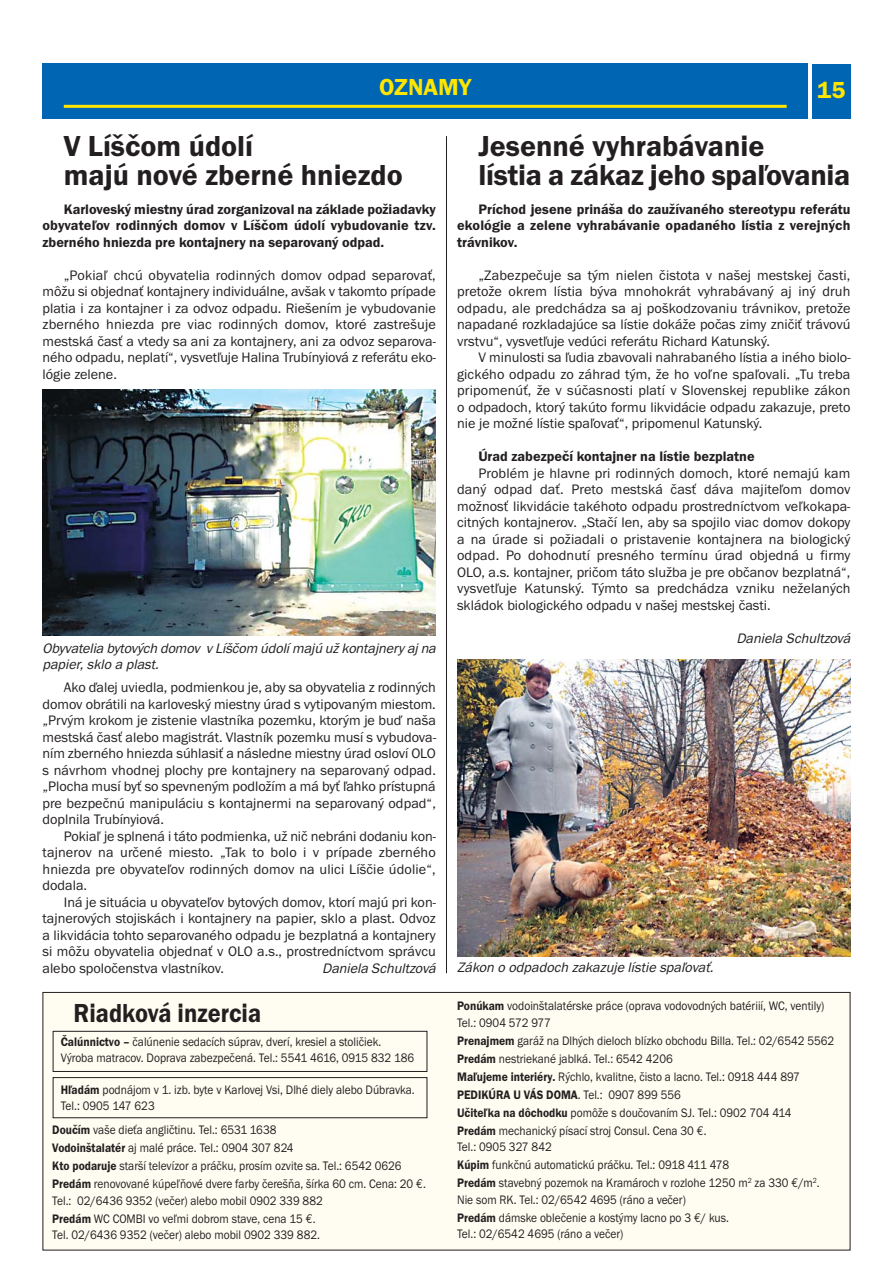
<style>
.page{position:relative;width:893px;height:1276px;background:#fff}
.page>*{position:absolute;margin:0;border:0;box-sizing:border-box;transform-origin:0 0}
.t1{font:600 30px/28.5px "Franklin Got Itc TCE";color:#231f20}
.t2{font:600 27px "Franklin Got Itc TCE";color:#231f20;scale:.9 1}
.t3{font:600 24px "Franklin Got Itc TCE";color:#ffe600}
.t4{font:14.25px/16.5px "Franklin Got Itc TCE";color:#231f20;text-align:justify}
.t5{font:600 14.25px/16.5px "Franklin Got Itc TCE";color:#231f20;text-align:justify}
.t6{font:italic 14.25px/16.5px "Franklin Got Itc TCE";letter-spacing:-.005em;color:#231f20}
.t7{font:12.75px/18px "Franklin Got Itc TCE";color:#231f20;scale:.9 1}
.s1{font-weight:600}
.s2{font-family:"Euro Mono"}
</style>
<div class="page">
<div style="left:43px;top:64px;width:765px;height:55px;background:#0066b3"></div>
<hr style="left:64px;top:105px;width:723px;height:3px;background:#ffe600">
<div style="left:812px;top:64px;width:38px;height:54px;background:#0066b3"></div>
<div style="left:43px;top:992px;width:807px;height:258px;background:#fffcf1"></div>
<div style="left:43px;top:992px;width:807px;height:258px;border:1px solid #231f20"></div>
<hr style="left:446px;top:136px;width:1px;height:837px;background:#231f20">
<svg style="left:52px;top:1030px;width:376px;height:88px"></svg>
<img style="left:43px;top:389px;width:393px;height:246px">
<img style="left:457px;top:659px;width:393px;height:298px">
<h3 class="t3" style="left:379px;top:79px;width:94px">OZNAMY</h3>
<h3 class="t3" style="left:817px;top:82px;width:30px">15</h3>
<h1 class="t1" style="left:64px;top:134px;width:340px">V Líščom údolí<br>majú nové zberné hniezdo</h1>
<p class="t5" style="left:43px;top:202px;width:395px;text-indent:21px">Karloveský miestny úrad zorganizoval na základe požiadavky obyvateľov rodinných domov v Líščom údolí vybudovanie tzv. zberného hniezda pre kontajnery na separovaný odpad.</p>
<p class="t4" style="left:43px;top:268px;width:395px;text-indent:21px">„Pokiaľ chcú obyvatelia rodinných domov odpad separovať, môžu si objednať kontajnery individuálne, avšak v takomto prípade platia i za kontajner i za odvoz odpadu. Riešením je vybudovanie zberného hniezda pre viac rodinných domov, ktoré zastrešuje mestská časť a vtedy sa ani za kontajnery, ani za odvoz separova&shy;ného odpadu, neplatí“, vysvetľuje Halina Trubínyiová z referátu eko&shy;lógie zelene.</p>
<p class="t6" style="left:43px;top:641px;width:397px">Obyvatelia bytových domov v Líščom údolí maj ú už kontaj nery aj na papier, sklo a plast.</p>
<p class="t4" style="left:43px;top:680px;width:395px;text-indent:21px">Ako ďalej uviedla, podmienkou je, aby sa obyvatelia z rodinných domov obrátili na karloveský miestny úrad s vytipovaným miestom. „Prvým krokom je zistenie vlastníka pozemku, ktorým je buď naša mestská časť alebo magistrát. Vlastník pozemku musí s vybudova&shy;ním zberného hniezda súhlasiť a následne miestny úrad osloví OLO s návrhom vhodnej plochy pre kontajnery na separovaný odpad. „Plocha musí byť so spevneným podložím a má byť ľahko prístupná pre bezpečnú manipuláciu s kontajnermi na separovaný odpad“, doplnila Trubínyiová.</p>
<p class="t4" style="left:43px;top:829px;width:395px;text-indent:21px">Pokiaľ je splnená i táto podmienka, už nič nebráni dodaniu kon&shy;tajnerov na určené miesto. „Tak to bolo i v prípade zberného hniezda pre obyvateľov rodinných domov na ulici Líščie údolie“, dodala.</p>
<p class="t4" style="left:43px;top:895px;width:395px;text-indent:21px">Iná je situácia u obyvateľov bytových domov, ktorí majú pri kon&shy;tajnerových stojiskách i kontajnery na papier, sklo a plast. Odvoz a likvidácia tohto separovaného odpadu je bezplatná a kontajnery si môžu obyvatelia objednať v OLO a.s., prostredníctvom správcu alebo spoločenstva vlastníkov.</p>
<p class="t6" style="left:322px;top:961px;width:118px">Daniela Schultzová</p>
<h2 class="t2" style="left:74px;top:1004px;width:210px">Riadková inzercia</h2>
<p class="t7" style="left:61px;top:1034px;width:394px;line-height:16.5px"><span class="s1">Čalúnnictvo –</span> čalúnenie sedacích súprav, dverí, kresiel a stoličiek.<br>Výroba matracov. Doprava zabezpečená. Tel.: 5541 4616, 0915 832 186</p>
<p class="t7" style="left:61px;top:1082px;width:395px;line-height:16.5px"><span class="s1">Hľadám</span> podnájom v 1. izb. byte v Karlovej Vsi, Dlhé diely alebo Dúbravka.<br>Tel.: 0905 147 623</p>
<p class="t7" style="left:52px;top:1122px;width:417px"><span class="s1">Doučím</span> vaše dieťa angličtinu. Tel.: 6531 1638<br><span class="s1">Vodoinštalatér</span> aj malé práce. Tel.: 0904 307 824<br><span class="s1">Kto podaruje</span> starší televízor a práčku, prosím ozvite sa. Tel.: 6542 0626<br><span class="s1">Predám</span> renovované kúpeľňové dvere farby čerešňa, šírka 60 cm. Cena: 20 <span class="s2">€</span>.</p>
<p class="t7" style="left:52px;top:1192px;width:302px">Tel.: 02/6436 9352 (večer) alebo mobil 0902 339 882<br><span class="s1">Predám</span> WC COMBI vo veľmi dobrom stave, cena 15 <span class="s2">€</span>.</p>
<p class="t7" style="left:52px;top:1227px;width:299px">Tel. 02/6436 9352 (večer) alebo mobil 0902 339 882.</p>
<h1 class="t1" style="left:478px;top:134px;width:374px">Jesenné vyhrabávanie<br>lístia a zákaz jeho spaľovania</h1>
<p class="t5" style="left:457px;top:202px;width:395px;text-indent:21px">Príchod jesene prináša do zaužívaného stereotypu referátu ekológie a zelene vyhrabávanie opadaného lístia z verejných trávnikov.</p>
<p class="t4" style="left:457px;top:268px;width:395px;text-indent:21px">„Zabezpečuje sa tým nielen čistota v našej mestskej časti, pretože okrem lístia býva mnohokrát vyhrabávaný aj iný druh odpadu, ale predchádza sa aj poškodzovaniu trávnikov, pretože napadané rozkladajúce sa lístie dokáže počas zimy zničiť trávovú vrstvu“, vysvetľuje vedúci referátu Richard Katunský.</p>
<p class="t4" style="left:457px;top:350px;width:395px;text-indent:21px">V minulosti sa ľudia zbavovali nahrabaného lístia a iného biolo&shy;gického odpadu zo záhrad tým, že ho voľne spaľovali. „Tu treba pripomenúť, že v súčasnosti platí v Slovenskej republike zákon o odpadoch, ktorý takúto formu likvidácie odpadu zakazuje, preto nie je možné lístie spaľovať“, pripomenul Katunský.</p>
<p class="t5" style="left:478px;top:449px;width:278px">Úrad zabezpečí kontajner na lístie bezplatne</p>
<p class="t4" style="left:457px;top:466px;width:395px;text-indent:21px">Problém je hlavne pri rodinných domoch, ktoré nemajú kam daný odpad dať. Preto mestská časť dáva majiteľom domov možnosť likvidácie takéhoto odpadu prostredníctvom veľkokapa&shy;citných kontajnerov. „Stačí len, aby sa spojilo viac domov dokopy a na úrade si požiadali o pristavenie kontajnera na biologický odpad. Po dohodnutí presného termínu úrad objedná u firmy OLO, a.s. kontajner, pričom táto služba je pre občanov bezplatná“, vysvetľuje Katunský. Týmto sa predchádza vzniku neželaných skládok biologického odpadu v našej mestskej časti.</p>
<p class="t6" style="left:736px;top:631px;width:118px">Daniela Schultzová</p>
<p class="t6" style="left:457px;top:960px;width:260px">Zákon o odpadoch zakazuje lístie spaľovať.</p>
<p class="t7" style="left:457px;top:999px;width:410px;line-height:16.5px"><span class="s1">Ponúkam</span> vodoinštalatérske práce (oprava vodovodných batériií, WC, ventily)<br>Tel.: 0904 572 977</p>
<p class="t7" style="left:457px;top:1032px;width:421px"><span class="s1">Prenajmem</span> garáž na Dlhých dieloch blízko obchodu Billa. Tel.: 02/6542 5562<br><span class="s1">Predám</span> nestriekané jablká. Tel.: 6542 4206<br><span class="s1">Maľujeme interiéry.</span> Rýchlo, kvalitne, čisto a lacno. Tel.: 0918 444 897<br><span class="s1">PEDIKÚRA U VÁS DOMA</span>. Tel.: 0907 899 556<br><span class="s1">Učiteľka na dôchodku</span> pomôže s doučovaním SJ. Tel.: 0902 704 414<br><span class="s1">Predám</span> mechanický písací stroj Consul. Cena 30 <span class="s2">€</span>.</p>
<p class="t7" style="left:457px;top:1139px;width:404px">Tel.: 0905 327 842<br><span class="s1">Kúpim</span> funkčnú automatickú práčku. Tel.: 0918 411 478<br><span class="s1">Predám</span> stavebný pozemok na Kramároch v rozlohe 1250 m<sup>2</sup> za 330 <span class="s2">€</span>/m<sup>2</sup>.</p>
<p class="t7" style="left:457px;top:1191px;width:303px">Nie som RK. Tel.: 02/6542 4695 (ráno a večer)<br><span class="s1">Predám</span> dámske oblečenie a kostýmy lacno po 3 <span class="s2">€</span>/ kus.</p>
<p class="t7" style="left:457px;top:1226px;width:186px">Tel.: 02/6542 4695 (ráno a večer)</p>
</div>
